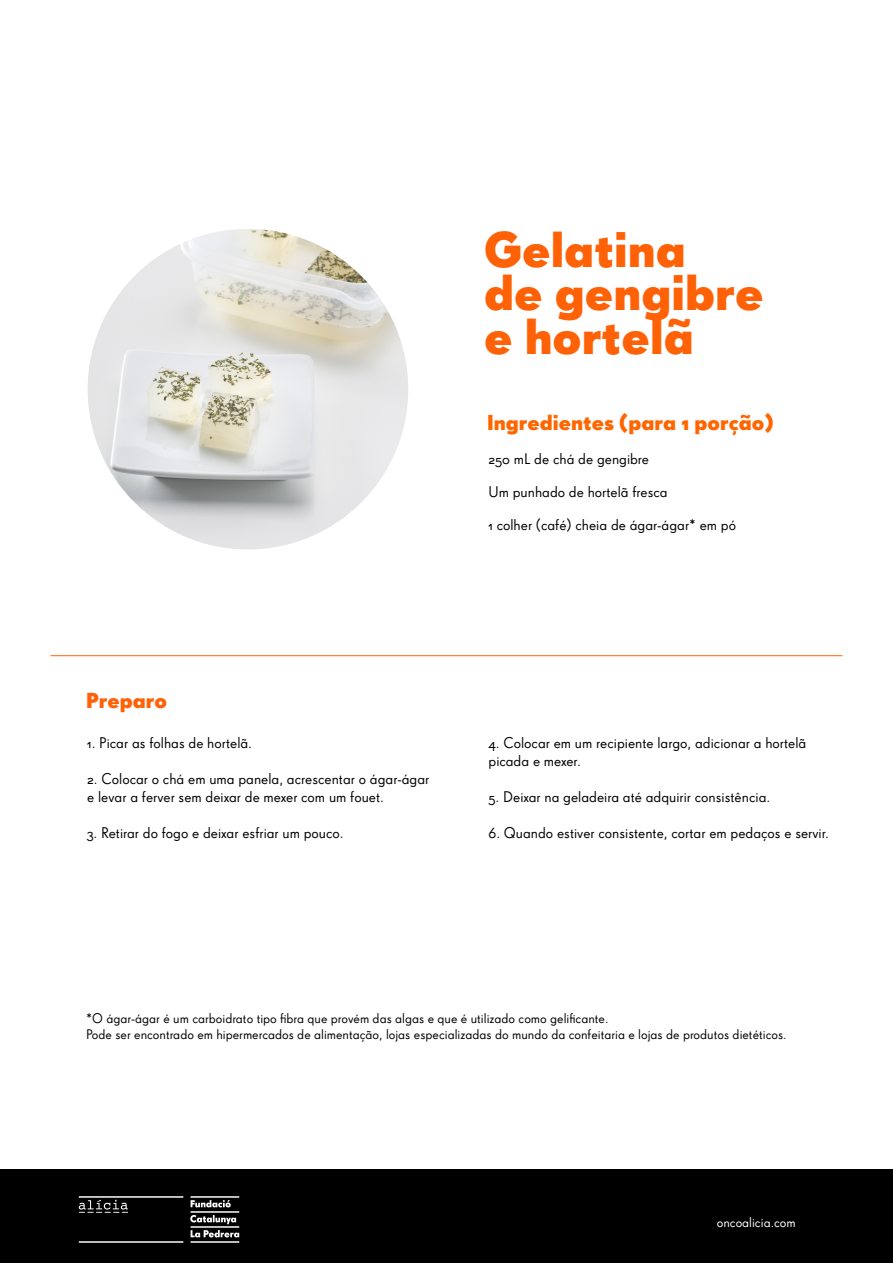
<style>
.page{position:relative;width:893px;height:1263px;background:#fff}
.page>*{position:absolute;margin:0;border:0;box-sizing:border-box;transform-origin:0 0}
.t1{font:48.45px/43.5px "Super Grotesk OT Bld";color:#ff6106}
.t2{font:21px "Super Grotesk OT Bld";color:#f60}
.t3{font:21px "Super Grotesk OT Bld";color:#ff6106}
.t4{font:15px/18px "Super Grotesk OT";color:#000}
.t5{font:13.5px/16.5px "Super Grotesk OT";color:#000}
.t6{font:13.5px "Super Grotesk OT";color:#fff}
</style>
<div class="page">
<hr style="left:51px;top:655px;width:791px;height:1px;background:#f60">
<div style="left:0;top:1170px;width:893px;height:93px;background:#000"></div>
<img style="left:78px;top:1196px;width:162px;height:47px">
<img style="left:88px;top:229px;width:320px;height:320px;border-radius:160px">
<h1 class="t1" style="left:484px;top:227px;width:281px">Gelatina<br>de gengibre e hortelã</h1>
<h2 class="t2" style="left:487px;top:410px;width:288px">Ingredientes (para 1 porção)</h2>
<p class="t4" style="left:488px;top:450px;width:162px">250 mL de chá de gengibre</p>
<p class="t4" style="left:488px;top:483px;width:181px">Um punhado de hortelã fresca</p>
<p class="t4" style="left:488px;top:516px;width:249px">1 colher (café) cheia de ágar-ágar* em pó</p>
<h2 class="t3" style="left:86px;top:688px;width:82px">Preparo</h2>
<p class="t4" style="left:87px;top:734px;width:166px">1. Picar as folhas de hortelã.</p>
<p class="t4" style="left:87px;top:770px;width:344px">2. Colocar o chá em uma panela, acrescentar o ágar-ágar e levar a ferver sem deixar de mexer com um fouet.</p>
<p class="t4" style="left:87px;top:824px;width:258px">3. Retirar do fogo e deixar esfriar um pouco.</p>
<p class="t4" style="left:489px;top:734px;width:319px">4. Colocar em um recipiente largo, adicionar a hortelã picada e mexer.</p>
<p class="t4" style="left:489px;top:788px;width:283px">5. Deixar na geladeira até adquirir consistência.</p>
<p class="t4" style="left:489px;top:824px;width:342px">6. Quando estiver consistente, cortar em pedaços e servir.</p>
<p class="t5" style="left:86px;top:1010px;width:702px">*O ágar-ágar é um carboidrato tipo fibra que provém das algas e que é utilizado como gelificante.<br>Pode ser encontrado em hipermercados de alimentação, lojas especializadas do mundo da confeitaria e lojas de produtos dietéticos.</p>
<p class="t6" style="left:717px;top:1215px;width:80px">oncoalicia.com</p>
</div>
